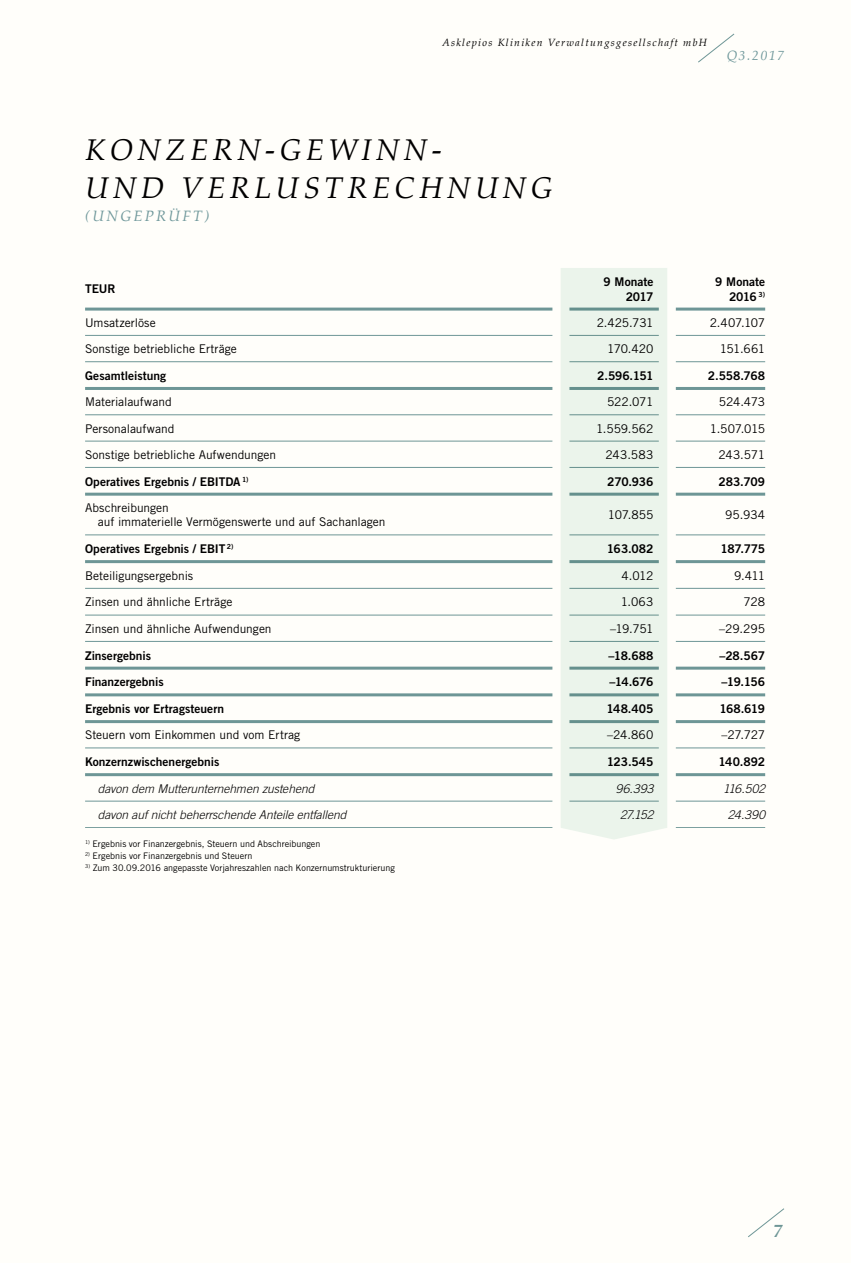
<style>
.page{position:relative;width:851px;height:1263px;background:#fff}
.page>*{position:absolute;margin:0;border:0;box-sizing:border-box;transform-origin:0 0}
.t1{font:italic 30px/38.1px "Palatino";letter-spacing:.15em;color:#000}
.t2{font:italic 700 18px "Palatino";color:#6e979a}
.t3{font:italic 15px "Palatino";letter-spacing:.15em;color:#6e979a}
.t4{font:italic 13.5px "Palatino";letter-spacing:.12em;color:#6e979a}
.t5{font:12px/14.4px "Trade Gothic";color:#000}
.t6{font:12px/14.4px "Trade Gothic Bold Two";color:#000;text-align:right}
.t7{font:italic 300 12px "Trade Gothic";letter-spacing:-.005em;color:#000}
.t8{font:italic 10.5px "Palatino";letter-spacing:.12em;color:#000}
.t9{font:9px "Trade Gothic";color:#000}
</style>
<div class="page">
<div style="left:0;top:0;width:850px;height:1263px;background:#fffefa"></div>
<svg style="left:748px;top:1208px;width:36px;height:30px"></svg>
<svg style="left:698px;top:33px;width:36px;height:30px"></svg>
<hr style="left:85px;top:308px;width:467px;height:3px;background:#6e979a">
<hr style="left:675px;top:308px;width:90px;height:3px;background:#6e979a">
<hr style="left:85px;top:335px;width:467px;height:1px;background:#6e979a">
<hr style="left:675px;top:335px;width:90px;height:1px;background:#6e979a">
<hr style="left:85px;top:361px;width:467px;height:1px;background:#6e979a">
<hr style="left:675px;top:361px;width:90px;height:1px;background:#6e979a">
<hr style="left:85px;top:387px;width:467px;height:3px;background:#6e979a">
<hr style="left:675px;top:387px;width:90px;height:3px;background:#6e979a">
<hr style="left:85px;top:414px;width:467px;height:1px;background:#6e979a">
<hr style="left:85px;top:441px;width:467px;height:1px;background:#6e979a">
<hr style="left:675px;top:414px;width:90px;height:1px;background:#6e979a">
<hr style="left:675px;top:441px;width:90px;height:1px;background:#6e979a">
<hr style="left:85px;top:467px;width:467px;height:1px;background:#6e979a">
<hr style="left:675px;top:467px;width:90px;height:1px;background:#6e979a">
<hr style="left:85px;top:493px;width:467px;height:3px;background:#6e979a">
<hr style="left:675px;top:493px;width:90px;height:3px;background:#6e979a">
<hr style="left:85px;top:535px;width:467px;height:1px;background:#6e979a">
<hr style="left:675px;top:535px;width:90px;height:1px;background:#6e979a">
<hr style="left:85px;top:560px;width:467px;height:3px;background:#6e979a">
<hr style="left:675px;top:560px;width:90px;height:3px;background:#6e979a">
<hr style="left:85px;top:588px;width:467px;height:1px;background:#6e979a">
<hr style="left:675px;top:588px;width:90px;height:1px;background:#6e979a">
<hr style="left:85px;top:615px;width:467px;height:1px;background:#6e979a">
<hr style="left:675px;top:615px;width:90px;height:1px;background:#6e979a">
<hr style="left:85px;top:641px;width:467px;height:1px;background:#6e979a">
<hr style="left:675px;top:641px;width:90px;height:1px;background:#6e979a">
<hr style="left:85px;top:667px;width:467px;height:3px;background:#6e979a">
<hr style="left:675px;top:667px;width:90px;height:3px;background:#6e979a">
<hr style="left:85px;top:693px;width:467px;height:3px;background:#6e979a">
<hr style="left:675px;top:693px;width:90px;height:3px;background:#6e979a">
<hr style="left:85px;top:720px;width:467px;height:3px;background:#6e979a">
<hr style="left:675px;top:720px;width:90px;height:3px;background:#6e979a">
<hr style="left:85px;top:748px;width:467px;height:1px;background:#6e979a">
<hr style="left:675px;top:748px;width:90px;height:1px;background:#6e979a">
<hr style="left:85px;top:773px;width:467px;height:3px;background:#6e979a">
<hr style="left:675px;top:773px;width:90px;height:3px;background:#6e979a">
<hr style="left:85px;top:801px;width:467px;height:1px;background:#6e979a">
<hr style="left:85px;top:827px;width:467px;height:1px;background:#6e979a">
<hr style="left:675px;top:801px;width:90px;height:1px;background:#6e979a">
<hr style="left:675px;top:827px;width:90px;height:1px;background:#6e979a">
<svg style="left:561px;top:268px;width:106px;height:571px;background:#e4eee6"></svg>
<p class="t8" style="left:442px;top:34px;width:266px">Asklepios Kliniken Verwaltungsgesellschaft mbH</p>
<p class="t4" style="left:726px;top:44px;width:59px">Q3.2017</p>
<h1 class="t1" style="left:85px;top:131px;width:468px">KONZERN-GEWINN-<br>UND VERLUSTRECHNUNG</h1>
<p class="t3" style="left:85px;top:203px;width:126px">(UNGEPRÜFT)</p>
<p class="t6" style="left:85px;top:282px;width:32px">TEUR</p>
<p class="t6" style="left:603px;top:274px;width:51px">9 Monate<br>2017</p>
<p class="t6" style="left:715px;top:274px;width:51px">9 Monate<br>2016 <sup>3)</sup></p>
<p class="t5" style="left:85px;top:315px;width:72px">Umsatzerlöse</p>
<p class="t5" style="left:596px;top:315px;width:58px">2.425.731</p>
<p class="t5" style="left:709px;top:315px;width:57px">2.407.107</p>
<p class="t5" style="left:85px;top:342px;width:153px">Sonstige betriebliche Erträge</p>
<p class="t5" style="left:607px;top:342px;width:48px">170.420</p>
<p class="t5" style="left:719px;top:342px;width:47px">151.661</p>
<p class="t6" style="left:85px;top:368px;width:82px">Gesamtleistung</p>
<p class="t6" style="left:597px;top:368px;width:58px">2.596.151</p>
<p class="t6" style="left:707px;top:368px;width:59px">2.558.768</p>
<p class="t5" style="left:85px;top:395px;width:88px">Materialaufwand</p>
<p class="t5" style="left:607px;top:395px;width:48px">522.071</p>
<p class="t5" style="left:718px;top:395px;width:48px">524.473</p>
<p class="t5" style="left:85px;top:421px;width:91px">Personalaufwand</p>
<p class="t5" style="left:596px;top:421px;width:59px">1.559.562</p>
<p class="t5" style="left:709px;top:421px;width:57px">1.507.015</p>
<p class="t5" style="left:85px;top:447px;width:192px">Sonstige betriebliche Aufwendungen</p>
<p class="t5" style="left:605px;top:447px;width:49px">243.583</p>
<p class="t5" style="left:718px;top:447px;width:48px">243.571</p>
<p class="t6" style="left:85px;top:474px;width:165px">Operatives Ergebnis / EBITDA <sup>1)</sup></p>
<p class="t6" style="left:607px;top:474px;width:48px">270.936</p>
<p class="t6" style="left:718px;top:474px;width:48px">283.709</p>
<p class="t5" style="left:98px;top:500px;width:289px;text-indent:-13px">Abschreibungen<br>auf immaterielle Vermögenswerte und auf Sachanlagen</p>
<p class="t5" style="left:608px;top:508px;width:47px">107.855</p>
<p class="t5" style="left:725px;top:508px;width:41px">95.934</p>
<p class="t6" style="left:85px;top:541px;width:150px">Operatives Ergebnis / EBIT <sup>2)</sup></p>
<p class="t6" style="left:606px;top:541px;width:48px">163.082</p>
<p class="t6" style="left:720px;top:541px;width:46px">187.775</p>
<p class="t5" style="left:85px;top:568px;width:110px">Beteiligungsergebnis</p>
<p class="t5" style="left:621px;top:568px;width:33px">4.012</p>
<p class="t5" style="left:734px;top:568px;width:32px">9.411</p>
<p class="t5" style="left:85px;top:595px;width:149px">Zinsen und ähnliche Erträge</p>
<p class="t5" style="left:620px;top:595px;width:34px">1.063</p>
<p class="t5" style="left:743px;top:595px;width:23px">728</p>
<p class="t5" style="left:85px;top:621px;width:188px">Zinsen und ähnliche Aufwendungen</p>
<p class="t5" style="left:610px;top:621px;width:45px">–19.751</p>
<p class="t5" style="left:719px;top:621px;width:48px">–29.295</p>
<p class="t6" style="left:85px;top:648px;width:67px">Zinsergebnis</p>
<p class="t6" style="left:608px;top:648px;width:47px">–18.688</p>
<p class="t6" style="left:719px;top:648px;width:47px">–28.567</p>
<p class="t6" style="left:85px;top:675px;width:80px">Finanzergebnis</p>
<p class="t6" style="left:609px;top:675px;width:46px">–14.676</p>
<p class="t6" style="left:721px;top:675px;width:45px">–19.156</p>
<p class="t6" style="left:85px;top:701px;width:140px">Ergebnis vor Ertragsteuern</p>
<p class="t6" style="left:606px;top:701px;width:49px">148.405</p>
<p class="t6" style="left:719px;top:701px;width:47px">168.619</p>
<p class="t5" style="left:85px;top:728px;width:217px">Steuern vom Einkommen und vom Ertrag</p>
<p class="t5" style="left:607px;top:728px;width:48px">–24.860</p>
<p class="t5" style="left:721px;top:728px;width:45px">–27.727</p>
<p class="t6" style="left:85px;top:754px;width:136px">Konzernzwischenergebnis</p>
<p class="t6" style="left:606px;top:754px;width:48px">123.545</p>
<p class="t6" style="left:718px;top:754px;width:48px">140.892</p>
<p class="t7" style="left:98px;top:781px;width:218px">davon dem Mutterunternehmen zustehend</p>
<p class="t7" style="left:615px;top:781px;width:39px">96.393</p>
<p class="t7" style="left:723px;top:781px;width:44px">116.502</p>
<p class="t7" style="left:98px;top:808px;width:250px">davon auf nicht beherrschende Anteile entfallend</p>
<p class="t7" style="left:620px;top:808px;width:35px">27.152</p>
<p class="t7" style="left:727px;top:808px;width:39px">24.390</p>
<p class="t9" style="left:85px;top:838px;width:237px"><sup>1)</sup> Ergebnis vor Finanzergebnis, Steuern und Abschreibungen</p>
<p class="t9" style="left:85px;top:850px;width:169px"><sup>2)</sup> Ergebnis vor Finanzergebnis und Steuern</p>
<p class="t9" style="left:85px;top:862px;width:311px"><sup>3)</sup> Zum 30.09.2016 angepasste Vorjahreszahlen nach Konzernumstrukturierung</p>
<h2 class="t2" style="left:773px;top:1216px;width:10px">7</h2>
</div>
